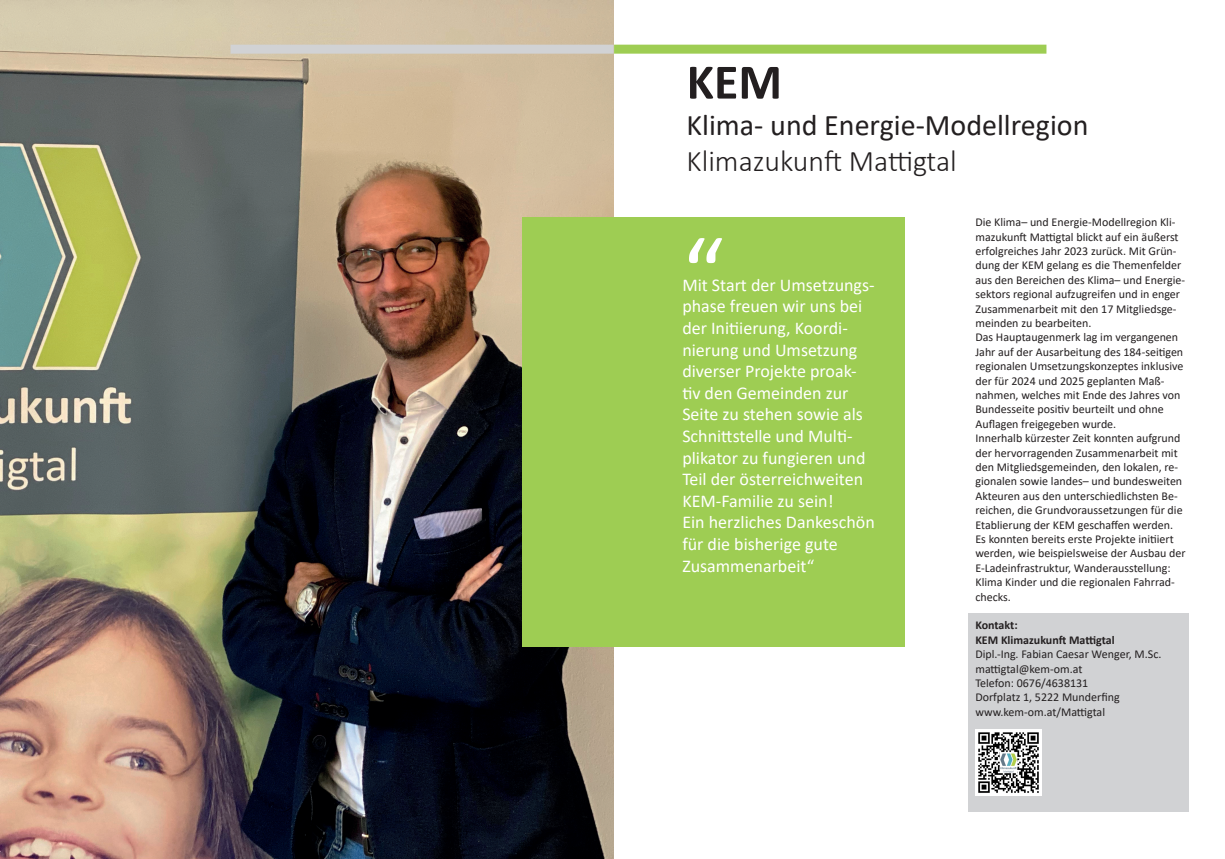
<style>
.page{position:relative;width:1225px;height:859px;background:#fff}
.page>*{position:absolute;margin:0;border:0;box-sizing:border-box;transform-origin:0 0}
.t1{font:100px "Calibri";color:#fff}
.t2{font:700 50px "Calibri";color:#231f20}
.t3{font:30px "Calibri";color:#231f20}
.t4{font:300 30px "Calibri";color:#231f20}
.t5{font:18px/21.6px "Calibri";color:#fff}
.t6{font:12px/14.4px "Calibri";color:#231f20}
.t7{font:700 12px "Calibri";color:#231f20}
</style>
<div class="page">
<img style="left:0;top:0;width:614px;height:859px">
<div style="left:230px;top:45px;width:383px;height:9px;background:#d1d2d4"></div>
<div style="left:967px;top:613px;width:221px;height:199px;background:#d1d2d4"></div>
<div style="left:522px;top:217px;width:382px;height:430px;background:#9ecd53"></div>
<div style="left:614px;top:45px;width:432px;height:9px;background:#9ecd53"></div>
<img style="left:975px;top:729px;width:66px;height:66px">
<p class="t2" style="left:686px;top:47px;width:97px">KEM</p>
<p class="t3" style="left:686px;top:104px;width:403px">Klima- und Energie-Modellregion</p>
<p class="t4" style="left:686px;top:142px;width:272px">Klimazukunft Mattigtal</p>
<p class="t1" style="left:682px;top:204px;width:43px">“</p>
<p class="t5" style="left:682px;top:274px;width:194px">Mit Start der Umsetzungs&shy;phase freuen wir uns bei der Initiierung, Koordi&shy;nierung und Umsetzung diverser Projekte proak&shy;tiv den Gemeinden zur<br>Seite zu stehen sowie als<br>Schnittstelle und Multi-</p>
<p class="t5" style="left:682px;top:446px;width:185px">plikator zu fungieren und<br>Teil der österreichweiten<br>KEM-Familie zu sein!</p>
<p class="t5" style="left:682px;top:511px;width:194px">Ein herzliches Dankeschön für die bisherige gute<br>Zusammenarbeit“</p>
<p class="t6" style="left:975px;top:215px;width:211px">Die Klima– und Energie-Modellregion Kli&shy;mazukunft Mattigtal blickt auf ein äußerst erfolgreiches Jahr 2023 zurück. Mit Grün&shy;dung der KEM gelang es die Themenfelder aus den Bereichen des Klima– und Energie&shy;sektors regional aufzugreifen und in enger Zusammenarbeit mit den 17 Mitgliedsge&shy;meinden zu bearbeiten.</p>
<p class="t6" style="left:975px;top:330px;width:210px">Das Hauptaugenmerk lag im vergangenen Jahr auf der Ausarbeitung des 184-seitigen regionalen Umsetzungskonzeptes inklusive der für 2024 und 2025 geplanten Maß&shy;nahmen, welches mit Ende des Jahres von Bundesseite positiv beurteilt und ohne Auflagen freigegeben wurde.</p>
<p class="t6" style="left:975px;top:431px;width:212px">Innerhalb kürzester Zeit konnten aufgrund der hervorragenden Zusammenarbeit mit den Mitgliedsgemeinden, den lokalen, re&shy;gionalen sowie landes– und bundesweiten Akteuren aus den unterschiedlichsten Be&shy;reichen, die Grundvoraussetzungen für die Etablierung der KEM geschaffen werden.<br>Es konnten bereits erste Projekte initiiert werden, wie beispielsweise der Ausbau der E-Ladeinfrastruktur, Wanderausstellung:<br>Klima Kinder und die regionalen Fahrrad&shy;checks.</p>
<p class="t7" style="left:975px;top:617px;width:44px">Kontakt:</p>
<p class="t7" style="left:975px;top:631px;width:141px">KEM Klimazukunft Mattigtal</p>
<p class="t6" style="left:975px;top:647px;width:187px">Dipl.-Ing. Fabian Caesar Wenger, M.Sc.</p>
<p class="t6" style="left:975px;top:661px;width:108px">mattigtal@kem-om.at</p>
<p class="t6" style="left:975px;top:675px;width:114px">Telefon: 0676/4638131</p>
<p class="t6" style="left:975px;top:690px;width:146px">Dorfplatz 1, 5222 Munderfing</p>
<p class="t6" style="left:975px;top:704px;width:131px">www.kem-om.at/Mattigtal</p>
</div>
